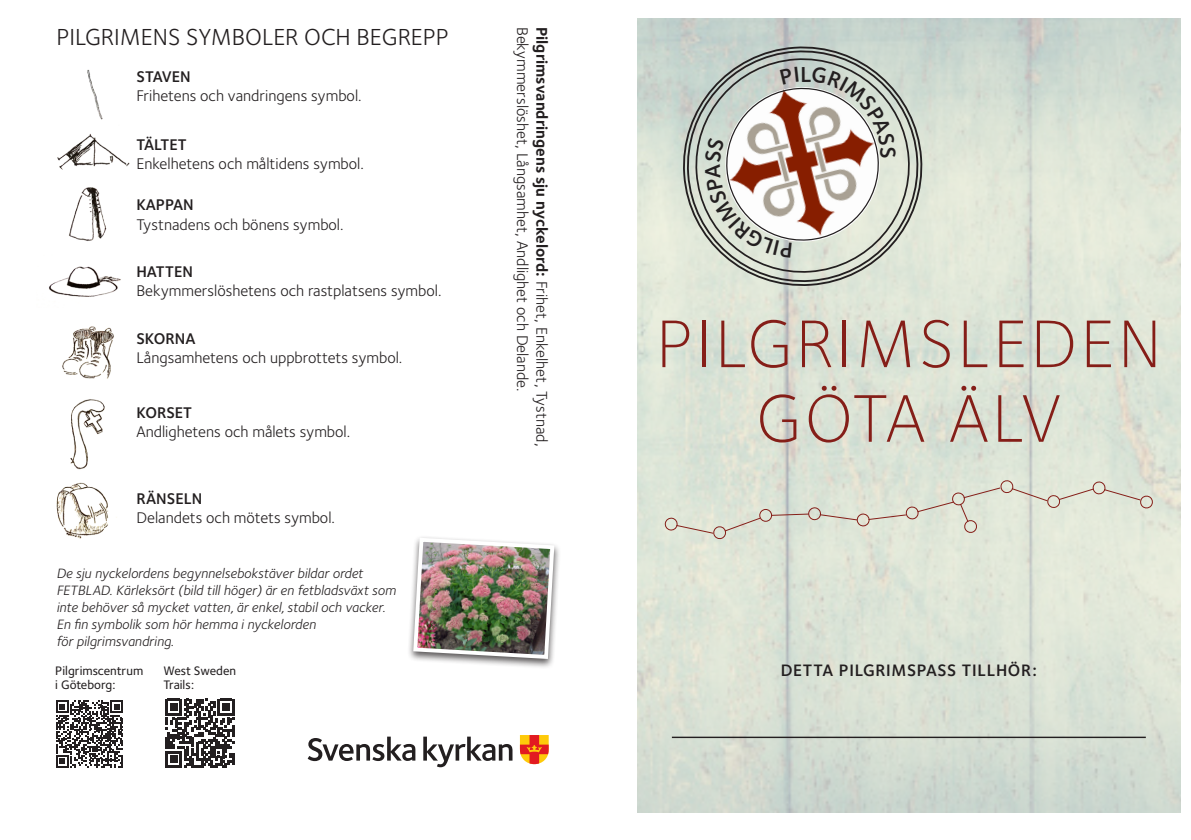
<style>
.page{position:relative;width:1191px;height:840px;background:#fff}
.page>*{position:absolute;margin:0;border:0;box-sizing:border-box;transform-origin:0 0}
.t1{font:300 69.6px "Foundry Sterling OT3";letter-spacing:.05em;color:#851e18}
.t2{font:24px "Foundry Sterling OT3";color:#231f20}
.t3{font:600 22.4px "Foundry Sterling OT3";color:#231f20}
.t4{font:600 17.2px "Foundry Sterling OT3";letter-spacing:.04em;color:#231f20}
.t5{font:16px/19.2px "Foundry Sterling OT3";color:#231f20}
.t6{font:600 16px "Foundry Sterling OT3";color:#231f20}
.t7{font:italic 14px/16.8px "Foundry Sterling OT3";color:#231f20}
.t8{font:500 12.8px/14px "Foundry Sterling OT3";color:#231f20}
.s1{font-weight:700}
</style>
<div class="page">
<img style="left:637px;top:18px;width:543px;height:794px">
<hr style="left:672px;top:736px;width:473px;height:1px;background:#231f20">
<svg style="left:663px;top:516px;width:98px;height:23px;background:#d8d7ca"></svg>
<svg style="left:772px;top:513px;width:36px;height:3px"></svg>
<div style="left:759px;top:508px;width:13px;height:13px;border:1px solid #851e18;border-radius:50%"></div>
<svg style="left:819px;top:513px;width:39px;height:7px"></svg>
<div style="left:808px;top:506px;width:13px;height:14px;border:1px solid #851e18;border-radius:50%"></div>
<div style="left:856px;top:513px;width:14px;height:13px;border:1px solid #851e18;border-radius:50%"></div>
<svg style="left:867px;top:478px;width:286px;height:55px;background:#dcdfd1"></svg>
<svg style="left:679px;top:43px;width:246px;height:246px;background:#d0d9cf"></svg>
<svg style="left:684px;top:47px;width:237px;height:238px;background:#bcc3ba"></svg>
<svg style="left:692px;top:55px;width:220px;height:220px;background:#bec5bb"></svg>
<svg style="left:165px;top:698px;width:69px;height:69px"></svg>
<svg style="left:56px;top:700px;width:67px;height:67px"></svg>
<svg style="left:520px;top:735px;width:29px;height:28px"></svg>
<svg style="left:308px;top:736px;width:204px;height:30px"></svg>
<div style="left:407px;top:534px;width:154px;height:134px;background:#231f20;opacity:.75"></div>
<img style="left:411px;top:535px;width:145px;height:125px">
<img style="left:56px;top:326px;width:61px;height:213px">
<img style="left:49px;top:69px;width:81px;height:228px">
<svg style="left:705px;top:67px;width:191px;height:190px"></svg>
<p class="t2" style="left:56px;top:19px;width:394px">PILGRIMENS SYMBOLER OCH BEGREPP</p>
<p class="t6" style="left:136px;top:64px;width:56px">STAVEN</p>
<p class="t5" style="left:136px;top:85px;width:227px">Frihetens och vandringens symbol.</p>
<p class="t6" style="left:136px;top:132px;width:52px">TÄLTET</p>
<p class="t5" style="left:136px;top:153px;width:229px">Enkelhetens och måltidens symbol.</p>
<p class="t6" style="left:136px;top:192px;width:59px">KAPPAN</p>
<p class="t5" style="left:136px;top:213px;width:209px">Tystnadens och bönens symbol.</p>
<p class="t6" style="left:136px;top:259px;width:58px">HATTEN</p>
<p class="t5" style="left:136px;top:280px;width:307px">Bekymmerslöshetens och rastplatsens symbol.</p>
<p class="t6" style="left:136px;top:326px;width:61px">SKORNA</p>
<p class="t5" style="left:136px;top:347px;width:267px">Långsamhetens och uppbrottets symbol.</p>
<p class="t6" style="left:136px;top:400px;width:57px">KORSET</p>
<p class="t5" style="left:136px;top:421px;width:215px">Andlighetens och målets symbol.</p>
<p class="t6" style="left:136px;top:486px;width:67px">RÄNSELN</p>
<p class="t5" style="left:136px;top:507px;width:200px">Delandets och mötets symbol.</p>
<p class="t7" style="left:56px;top:564px;width:308px">De sju nyckelordens begynnelsebokstäver bildar ordet</p>
<p class="t7" style="left:56px;top:580px;width:341px">FETBLAD. Kärleksört (bild till höger) är en fetbladsväxt som inte behöver så mycket vatten, är enkel, stabil och vacker.<br>En fin symbolik som hör hemma i nyckelorden</p>
<p class="t7" style="left:56px;top:631px;width:119px">för pilgrimsvandring.</p>
<p class="t8" style="left:55px;top:662px;width:89px">Pilgrimscentrum i Göteborg:</p>
<p class="t8" style="left:164px;top:662px;width:74px">West Sweden</p>
<p class="t8" style="left:164px;top:676px;width:32px">Trails:</p>
<p class="t5" style="left:552px;top:27px;width:421px;rotate:90deg"><span class="s1">Pilgrimsvandringens sju nyckelord:</span> Frihet, Enkelhet, Tystnad,<br>Bekymmerslöshet, Långsamhet, Andlighet och Delande.</p>
<h3 class="t3" style="left:800px;top:56px;width:13px">L</h3>
<p class="t1" style="left:656px;top:294px;width:506px">PILGRIMSLEDEN</p>
<p class="t1" style="left:756px;top:369px;width:307px">GÖTA ÄLV</p>
<p class="t4" style="left:780px;top:656px;width:258px">DETTA PILGRIMSPASS TILLHÖR:</p>
</div>
